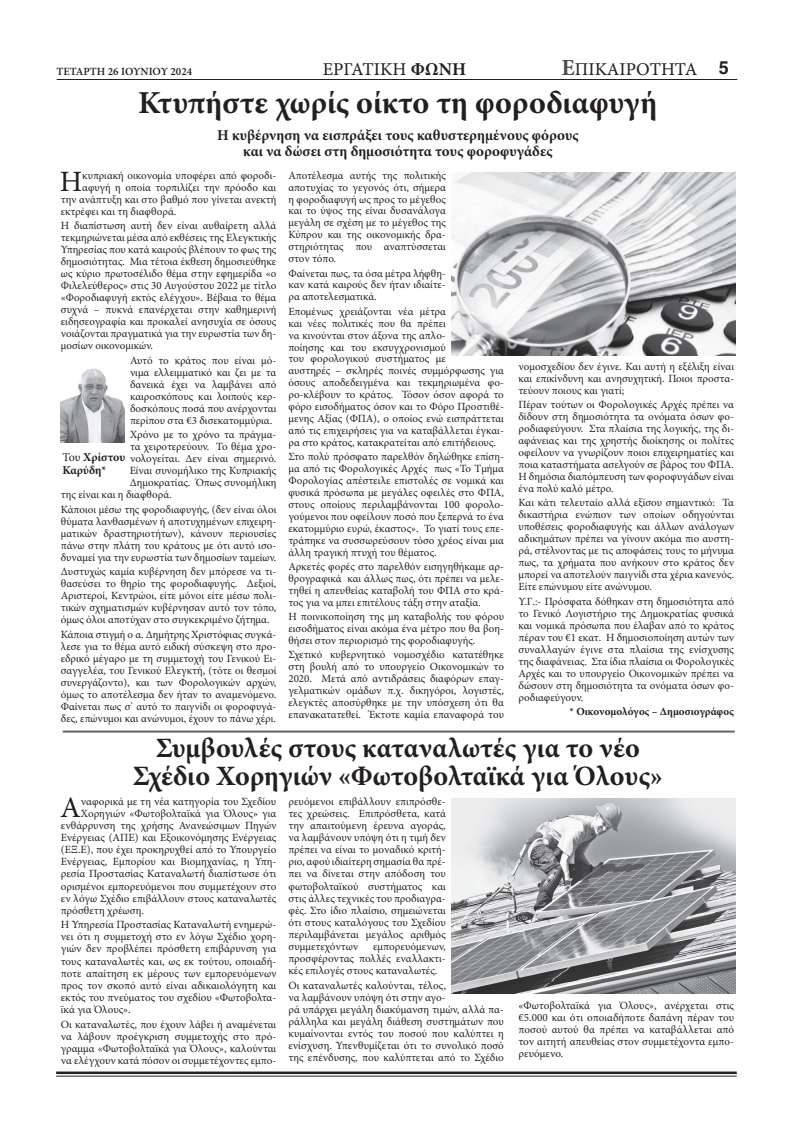
<style>
.page{position:relative;width:794px;height:1134px;background:#fff}
.page>*{position:absolute;margin:0;border:0;box-sizing:border-box;transform-origin:0 0}
.t1{font:700 32px "Minion Pro";color:#231f20}
.t2{font:29.6px "Minion Pro";color:#231f20}
.t3{font:29.5px "Minion Pro";color:#231f20}
.t4{font:700 28px "Minion Pro";color:#231f20}
.t5{font:18px "Minion Pro Capt";color:#231f20}
.t6{font:700 18px "Helvetica";color:#231f20}
.t7{font:700 15px "Minion Pro";letter-spacing:.005em;color:#231f20}
.t8{font:700 12px/13px "Minion Pro";color:#231f20}
.t9{font:11px/12px "Minion Pro";color:#231f20;text-align:justify}
.t10{font:700 11px "Minion Pro";color:#231f20}
.t11{font:600 11px "Minion Pro";color:#231f20}
.s1{font-family:"Minion Pro";font-weight:700}
.s2{font-family:"Minion Pro";font-weight:700;font-size:23px;color:#4b4c4d}
.s3{font-weight:400}
</style>
<div class="page">
<hr style="left:63px;top:730px;width:672px;height:2px;background:#231f20">
<img style="left:60px;top:368px;width:64px;height:75px">
<img style="left:451px;top:172px;width:284px;height:184px">
<img style="left:451px;top:798px;width:284px;height:195px">
<hr style="left:56px;top:1071px;width:680px;height:3px;background:#231f20">
<hr style="left:56px;top:1076px;width:680px;height:1px;background:#231f20">
<hr style="left:57px;top:79px;width:680px;height:1px;background:#231f20">
<p class="t11" style="left:56px;top:64px;width:137px">ΤΕΤΑΡΤΗ 26 ΙΟΥΝΙΟΥ 2024</p>
<p class="t5" style="left:323px;top:58px;width:145px">ΕΡΓΑΤΙΚΗ <span class="s1">ΦΩΝΗ</span></p>
<p class="t5" style="left:561px;top:58px;width:137px"><span class="s2">E</span>ΠΙΚΑΙΡΟΤΗΤΑ</p>
<p class="t6" style="left:719px;top:57px;width:12px">5</p>
<p class="t1" style="left:138px;top:80px;width:520px">Κτυπήστε χωρίς οίκτο τη φοροδιαφυγή</p>
<p class="t7" style="left:217px;top:124px;width:363px">Η κυβέρνηση να εισπράξει τους καθυστερημένους φόρους</p>
<p class="t7" style="left:243px;top:140px;width:311px">και να δώσει στη δημοσιότητα τους φοροφυγάδες</p>
<p class="t3" style="left:60px;top:162px;width:24px">Η</p>
<p class="t9" style="left:82px;top:169px;width:195px">κυπριακή οικονομία υποφέρει από φοροδι-</p>
<p class="t9" style="left:82px;top:181px;width:195px">αφυγή η οποία τορπιλίζει την πρόοδο και</p>
<p class="t9" style="left:61px;top:193px;width:217px">την ανάπτυξη και στο βαθμό που γίνεται ανεκτή</p>
<p class="t9" style="left:61px;top:205px;width:117px">εκτρέφει και τη διαφθορά.</p>
<p class="t9" style="left:61px;top:220px;width:217px">Η διαπίστωση αυτή δεν είναι αυθαίρετη αλλά τεκμηριώνεται μέσα από εκθέσεις της Ελεγκτικής Υπηρεσίας που κατά καιρούς βλέπουν το φως της δημοσιότητας. Μια τέτοια έκθεση δημοσιεύθηκε ως κύριο πρωτοσέλιδο θέμα στην εφημερίδα «ο Φιλελεύθερος» στις 30 Αυγούστου 2022 με τίτλο «Φοροδιαφυγή εκτός ελέγχου». Βέβαια το θέμα συχνά – πυκνά επανέρχεται στην καθημερινή ειδησεογραφία και προκαλεί ανησυχία σε όσους νοιάζονται πραγματικά για την ευρωστία των δη&shy;μοσίων οικονομικών.</p>
<p class="t9" style="left:130px;top:354px;width:148px">Αυτό το κράτος που είναι μό&shy;νιμα ελλειμματικό και ζει με τα δανεικά έχει να λαμβάνει από καιροσκόπους και λοιπούς κερ&shy;δοσκόπους ποσά που ανέρχονται περίπου στα €3 δισεκατομμύρια.</p>
<p class="t9" style="left:130px;top:429px;width:148px">Χρόνο με το χρόνο τα πράγμα-</p>
<p class="t9" style="left:130px;top:441px;width:148px">τα χειροτερεύουν. Το θέμα χρο-</p>
<p class="t9" style="left:130px;top:453px;width:148px">νολογείται. Δεν είναι σημερινό.</p>
<p class="t9" style="left:130px;top:465px;width:148px">Είναι συνομήλικο της Κυπριακής</p>
<p class="t9" style="left:130px;top:477px;width:148px">Δημοκρατίας. Όπως συνομήλικη</p>
<p class="t9" style="left:61px;top:489px;width:112px">της είναι και η διαφθορά.</p>
<p class="t9" style="left:61px;top:503px;width:217px">Κάποιοι μέσω της φοροδιαφυγής, (δεν είναι όλοι θύματα λανθασμένων ή αποτυχημένων επιχειρη&shy;ματικών δραστηριοτήτων), κάνουν περιουσίες πάνω στην πλάτη του κράτους με ότι αυτό ισο&shy;δυναμεί για την ευρωστία των δημοσίων ταμείων.</p>
<p class="t9" style="left:61px;top:566px;width:217px">Δυστυχώς καμία κυβέρνηση δεν μπόρεσε να τι&shy;θασεύσει το θηρίο της φοροδιαφυγής. Δεξιοί, Αριστεροί, Κεντρώοι, είτε μόνοι είτε μέσω πολι&shy;τικών σχηματισμών κυβέρνησαν αυτό τον τόπο, όμως όλοι αποτύχαν στο συγκεκριμένο ζήτημα.</p>
<p class="t9" style="left:61px;top:628px;width:217px">Κάποια στιγμή ο α. Δημήτρης Χριστόφιας συγκά&shy;λεσε για το θέμα αυτό ειδική σύσκεψη στο προ&shy;εδρικό μέγαρο με τη συμμετοχή του Γενικού Ει&shy;σαγγελέα, του Γενικού Ελεγκτή, (τότε οι θεσμοί συνεργάζοντο), και των Φορολογικών αρχών, όμως το αποτέλεσμα δεν ήταν το αναμενόμενο.<br>Φαίνεται πως σ’ αυτό το παιγνίδι οι φοροφυγά&shy;δες, επώνυμοι και ανώνυμοι, έχουν το πάνω χέρι.</p>
<p class="t8" style="left:62px;top:450px;width:64px"><span class="s3">Του</span> Χρίστου<br>Καρύδη*</p>
<p class="t9" style="left:288px;top:169px;width:159px">Αποτέλεσμα αυτής της πολιτικής αποτυχίας το γεγονός ότι, σήμερα η φοροδιαφυγή ως προς το μέγεθος και το ύψος της είναι δυσανάλογα μεγάλη σε σχέση με το μέγεθος της Κύπρου και της οικονομικής δρα&shy;στηριότητας που αναπτύσσεται στον τόπο.</p>
<p class="t9" style="left:288px;top:267px;width:159px">Φαίνεται πως, τα όσα μέτρα λήφθη&shy;καν κατά καιρούς δεν ήταν ιδιαίτε&shy;ρα αποτελεσματικά.</p>
<p class="t9" style="left:288px;top:305px;width:217px;text-align:left">Επομένως χρειάζονται νέα μέτρα<br>και νέες πολιτικές που θα πρέπει<br>να κινούνται στον άξονα της απλο-<br>ποίησης και του εκσυγχρονισμού<br>του φορολογικού συστήματος με<br>αυστηρές – σκληρές ποινές συμμόρφωσης για όσους αποδεδειγμένα και τεκμηριωμένα φο&shy;ρο-κλέβουν το κράτος. Τόσον όσον αφορά το φόρο εισοδήματος όσον και το Φόρο Προστιθέ&shy;μενης Αξίας (ΦΠΑ), ο οποίος ενώ εισπράττεται από τις επιχειρήσεις για να καταβάλλεται έγκαι&shy;ρα στο κράτος, κατακρατείται από επιτήδειους.</p>
<p class="t9" style="left:288px;top:451px;width:217px">Στο πολύ πρόσφατο παρελθόν δηλώθηκε επίση&shy;μα από τις Φορολογικές Αρχές πως «Το Τμήμα Φορολογίας απέστειλε επιστολές σε νομικά και φυσικά πρόσωπα με μεγάλες οφειλές στο ΦΠΑ, στους οποίους περιλαμβάνονται 100 φορολο&shy;γούμενοι που οφείλουν ποσό που ξεπερνά το ένα εκατομμύριο ευρώ, έκαστος». Το γιατί τους επε&shy;τράπηκε να συσσωρεύσουν τόσο χρέος είναι μια άλλη τραγική πτυχή του θέματος.</p>
<p class="t9" style="left:288px;top:561px;width:217px">Αρκετές φορές στο παρελθόν εισηγηθήκαμε αρ&shy;θρογραφικά και άλλως πως, ότι πρέπει να μελε&shy;τηθεί η απευθείας καταβολή του ΦΠΑ στο κρά&shy;τος για να μπει επιτέλους τάξη στην αταξία.</p>
<p class="t9" style="left:288px;top:611px;width:217px">Η ποινικοποίηση της μη καταβολής του φόρου εισοδήματος είναι ακόμα ένα μέτρο που θα βοη&shy;θήσει στον περιορισμό της φοροδιαφυγής.</p>
<p class="t9" style="left:288px;top:649px;width:217px">Σχετικό κυβερνητικό νομοσχέδιο κατατέθηκε στη βουλή από το υπουργείο Οικονομικών το 2020. Μετά από αντιδράσεις διαφόρων επαγ&shy;γελματικών ομάδων π.χ. δικηγόροι, λογιστές, ελεγκτές αποσύρθηκε με την υπόσχεση ότι θα επανακατατεθεί. Έκτοτε καμία επαναφορά του</p>
<p class="t9" style="left:518px;top:360px;width:217px">νομοσχεδίου δεν έγινε. Και αυτή η εξέλιξη είναι και επικίνδυνη και ανησυχητική. Ποιοι προστα&shy;τεύουν ποιους και γιατί;</p>
<p class="t9" style="left:518px;top:398px;width:217px">Πέραν τούτων οι Φορολογικές Αρχές πρέπει να δίδουν στη δημοσιότητα τα ονόματα όσων φο&shy;ροδιαφεύγουν. Στα πλαίσια της λογικής, της δι&shy;αφάνειας και της χρηστής διοίκησης οι πολίτες οφείλουν να γνωρίζουν ποιοι επιχειρηματίες και ποια καταστήματα ασελγούν σε βάρος του ΦΠΑ.<br>Η δημόσια διαπόμπευση των φοροφυγάδων είναι ένα πολύ καλό μέτρο.</p>
<p class="t9" style="left:518px;top:497px;width:217px">Και κάτι τελευταίο αλλά εξίσου σημαντικό: Τα δικαστήρια ενώπιον των οποίων οδηγούνται υποθέσεις φοροδιαφυγής και άλλων ανάλογων αδικημάτων πρέπει να γίνουν ακόμα πιο αυστη&shy;ρά, στέλνοντας με τις αποφάσεις τους το μήνυμα πως, τα χρήματα που ανήκουν στο κράτος δεν μπορεί να αποτελούν παιγνίδι στα χέρια κανενός.<br>Είτε επώνυμου είτε ανώνυμου.</p>
<p class="t9" style="left:518px;top:595px;width:217px">Υ.Γ.:- Πρόσφατα δόθηκαν στη δημοσιότητα από το Γενικό Λογιστήριο της Δημοκρατίας φυσικά και νομικά πρόσωπα που έλαβαν από το κράτος πέραν του €1 εκατ. Η δημοσιοποίηση αυτών των συναλλαγών έγινε στα πλαίσια της ενίσχυσης της διαφάνειας. Στα ίδια πλαίσια οι Φορολογικές Αρχές και το υπουργείο Οικονομικών πρέπει να δώσουν στη δημοσιότητα τα ονόματα όσων φο&shy;ροδιαφεύγουν.</p>
<p class="t10" style="left:569px;top:704px;width:166px">* Οικονομολόγος – Δημοσιογράφος</p>
<p class="t4" style="left:156px;top:728px;width:485px">Συμβουλές στους καταναλωτές για το νέο</p>
<p class="t4" style="left:133px;top:756px;width:531px">Σχέδιο Χορηγιών «Φωτοβολταϊκά για Όλους»</p>
<p class="t2" style="left:60px;top:788px;width:22px">Α</p>
<p class="t9" style="left:81px;top:795px;width:197px">ναφορικά με τη νέα κατηγορία του Σχεδίου</p>
<p class="t9" style="left:81px;top:807px;width:197px">Χορηγιών «Φωτοβολταϊκά για Όλους» για</p>
<p class="t9" style="left:61px;top:819px;width:217px">ενθάρρυνση της χρήσης Ανανεώσιμων Πηγών</p>
<p class="t9" style="left:61px;top:832px;width:217px">Ενέργειας (ΑΠΕ) και Εξοικονόμησης Ενέργειας</p>
<p class="t9" style="left:61px;top:844px;width:217px">(ΕΞ.Ε), που έχει προκηρυχθεί από το Υπουργείο</p>
<p class="t9" style="left:61px;top:856px;width:217px">Ενέργειας, Εμπορίου και Βιομηχανίας, η Υπη-</p>
<p class="t9" style="left:61px;top:868px;width:217px">ρεσία Προστασίας Καταναλωτή διαπίστωσε ότι</p>
<p class="t9" style="left:61px;top:880px;width:217px">ορισμένοι εμπορευόμενοι που συμμετέχουν στο</p>
<p class="t9" style="left:61px;top:892px;width:217px">εν λόγω Σχέδιο επιβάλλουν στους καταναλωτές</p>
<p class="t9" style="left:61px;top:904px;width:85px">πρόσθετη χρέωση.</p>
<p class="t9" style="left:61px;top:919px;width:217px">Η Υπηρεσία Προστασίας Καταναλωτή ενημερώ&shy;νει ότι η συμμετοχή στο εν λόγω Σχέδιο χορη&shy;γιών δεν προβλέπει πρόσθετη επιβάρυνση για τους καταναλωτές και, ως εκ τούτου, οποιαδή&shy;ποτε απαίτηση εκ μέρους των εμπορευόμενων προς τον σκοπό αυτό είναι αδικαιολόγητη και εκτός του πνεύματος του σχεδίου «Φωτοβολτα&shy;ϊκά για Όλους».</p>
<p class="t9" style="left:61px;top:1018px;width:217px">Οι καταναλωτές, που έχουν λάβει ή αναμένεται να λάβουν προέγκριση συμμετοχής στο πρό&shy;γραμμα «Φωτοβολταϊκά για Όλους», καλούνται να ελέγχουν κατά πόσον οι συμμετέχοντες εμπο-</p>
<p class="t9" style="left:288px;top:795px;width:159px">ρευόμενοι επιβάλλουν επιπρόσθε&shy;τες χρεώσεις. Επιπρόσθετα, κατά την απαιτούμενη έρευνα αγοράς, να λαμβάνουν υπόψη ότι η τιμή δεν πρέπει να είναι το μοναδικό κριτή&shy;ριο, αφού ιδιαίτερη σημασία θα πρέ&shy;πει να δίνεται στην απόδοση του φωτοβολταϊκού συστήματος και στις άλλες τεχνικές του προδιαγρα&shy;φές. Στο ίδιο πλαίσιο, σημειώνεται ότι στους καταλόγους του Σχεδίου περιλαμβάνεται μεγάλος αριθμός συμμετεχόντων</p>
<p class="t9" style="left:288px;top:940px;width:159px;text-indent:85px">εμπορευόμενων, προσφέροντας πολλές εναλλακτι&shy;κές επιλογές στους καταναλωτές.</p>
<p class="t9" style="left:288px;top:979px;width:217px;text-align:left">Οι καταναλωτές καλούνται, τέλος,<br>να λαμβάνουν υπόψη ότι στην αγο-<br>ρά υπάρχει μεγάλη διακύμανση τιμών, αλλά πα&shy;ράλληλα και μεγάλη διάθεση συστημάτων που κυμαίνονται εντός του ποσού που καλύπτει η ενίσχυση. Υπενθυμίζεται ότι το συνολικό ποσό της επένδυσης, που καλύπτεται από το Σχέδιο</p>
<p class="t9" style="left:518px;top:999px;width:217px">«Φωτοβολταϊκά για Όλους», ανέρχεται στις €5.000 και ότι οποιαδήποτε δαπάνη πέραν του ποσού αυτού θα πρέπει να καταβάλλεται από τον αιτητή απευθείας στον συμμετέχοντα εμπο&shy;ρευόμενο.</p>
</div>
